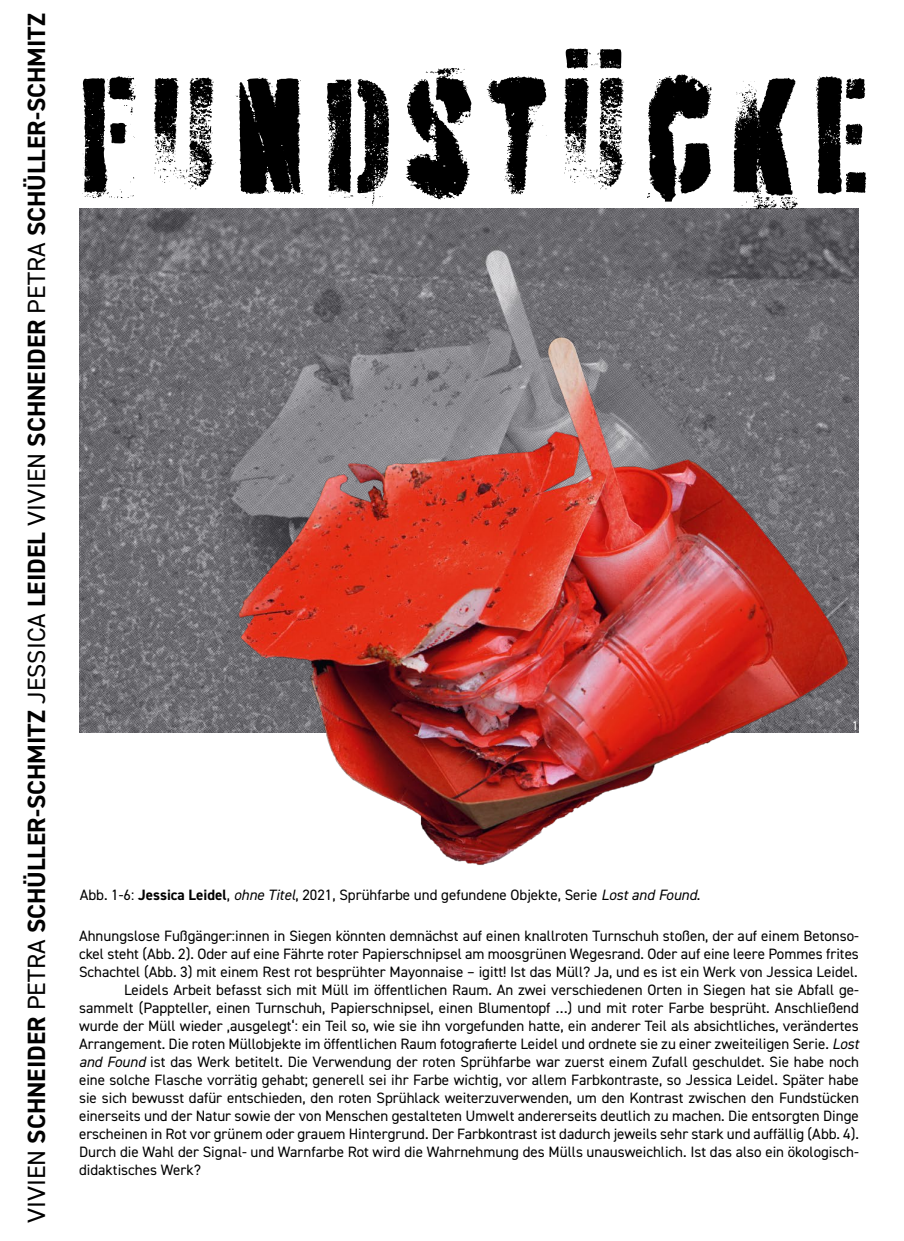
<style>
.page{position:relative;width:904px;height:1241px;background:#fff}
.page>*{position:absolute;margin:0;border:0;box-sizing:border-box;transform-origin:0 0}
.t1{font:162.5px "Battery Park";color:#000}
.t2{font:700 25px "DIN2014";color:#000}
.t3{font:15px "DIN2014 Regular 2";color:#000}
.t4{font:12.5px "DIN2014 Regular 2";color:#fff}
.s1{font-family:"DIN2014 Regular 2";font-weight:400}
.s2{font-family:"DIN2014";font-weight:700}
.s3{font-family:"DIN2014 Italic 2"}
</style>
<div class="page">
<img style="left:79px;top:208px;width:780px;height:79px">
<img style="left:79px;top:287px;width:780px;height:578px">
<h2 class="t2" style="left:20px;top:1222px;width:1211px;rotate:-90deg"><span class="s1">VIVIEN</span> SCHNEIDER <span class="s1">PETRA</span> SCHÜLLER-SCHMITZ <span class="s1">JESSICA</span> LEIDEL <span class="s1">VIVIEN</span> SCHNEIDER <span class="s1">PETRA</span> SCHÜLLER-SCHMITZ</h2>
<h1 class="t1" style="left:70px;top:31px;width:805px">FUNDSTÜCKE</h1>
<p class="t3" style="left:80px;top:885px;width:622px">Abb. 1-6: <span class="s2">Jessica Leidel</span>, <span class="s3">ohne Titel</span>, 2021, Sprühfarbe und gefundene Objekte, Serie <span class="s3">Lost and Found</span>.</p>
<p class="t4" style="left:852px;top:717px;width:8px">1</p>
<p class="t3" style="left:79px;top:926px;width:781px">Ahnungslose Fußgänger:innen in Siegen könnten demnächst auf einen knallroten Turnschuh stoßen, der auf einem Betonso-</p>
<p class="t3" style="left:79px;top:944px;width:781px">ckel steht (Abb. 2). Oder auf eine Fährte roter Papierschnipsel am moosgrünen Wegesrand. Oder auf eine leere Pommes frites</p>
<p class="t3" style="left:79px;top:962px;width:780px">Schachtel (Abb. 3) mit einem Rest rot besprühter Mayonnaise – igitt! Ist das Müll? Ja, und es ist ein Werk von Jessica Leidel.</p>
<p class="t3" style="left:124px;top:980px;width:736px">Leidels Arbeit befasst sich mit Müll im öffentlichen Raum. An zwei verschiedenen Orten in Siegen hat sie Abfall ge-</p>
<p class="t3" style="left:79px;top:998px;width:781px">sammelt (Pappteller, einen Turnschuh, Papierschnipsel, einen Blumentopf …) und mit roter Farbe besprüht. Anschließend</p>
<p class="t3" style="left:79px;top:1016px;width:781px">wurde der Müll wieder ‚ausgelegt‘: ein Teil so, wie sie ihn vorgefunden hatte, ein anderer Teil als absichtliches, verändertes</p>
<p class="t3" style="left:79px;top:1034px;width:781px">Arrangement. Die roten Müllobjekte im öffentlichen Raum fotografierte Leidel und ordnete sie zu einer zweiteiligen Serie. <span class="s3">Lost</span></p>
<p class="t3" style="left:79px;top:1052px;width:781px"><span class="s3">and Found</span> ist das Werk betitelt. Die Verwendung der roten Sprühfarbe war zuerst einem Zufall geschuldet. Sie habe noch</p>
<p class="t3" style="left:79px;top:1070px;width:781px">eine solche Flasche vorrätig gehabt; generell sei ihr Farbe wichtig, vor allem Farbkontraste, so Jessica Leidel. Später habe</p>
<p class="t3" style="left:79px;top:1088px;width:781px">sie sich bewusst dafür entschieden, den roten Sprühlack weiterzuverwenden, um den Kontrast zwischen den Fundstücken</p>
<p class="t3" style="left:79px;top:1106px;width:781px">einerseits und der Natur sowie der von Menschen gestalteten Umwelt andererseits deutlich zu machen. Die entsorgten Dinge</p>
<p class="t3" style="left:79px;top:1124px;width:781px">erscheinen in Rot vor grünem oder grauem Hintergrund. Der Farbkontrast ist dadurch jeweils sehr stark und auffällig (Abb. 4).</p>
<p class="t3" style="left:79px;top:1142px;width:781px">Durch die Wahl der Signal- und Warnfarbe Rot wird die Wahrnehmung des Mülls unausweichlich. Ist das also ein ökologisch-</p>
<p class="t3" style="left:79px;top:1160px;width:123px">didaktisches Werk?</p>
</div>
